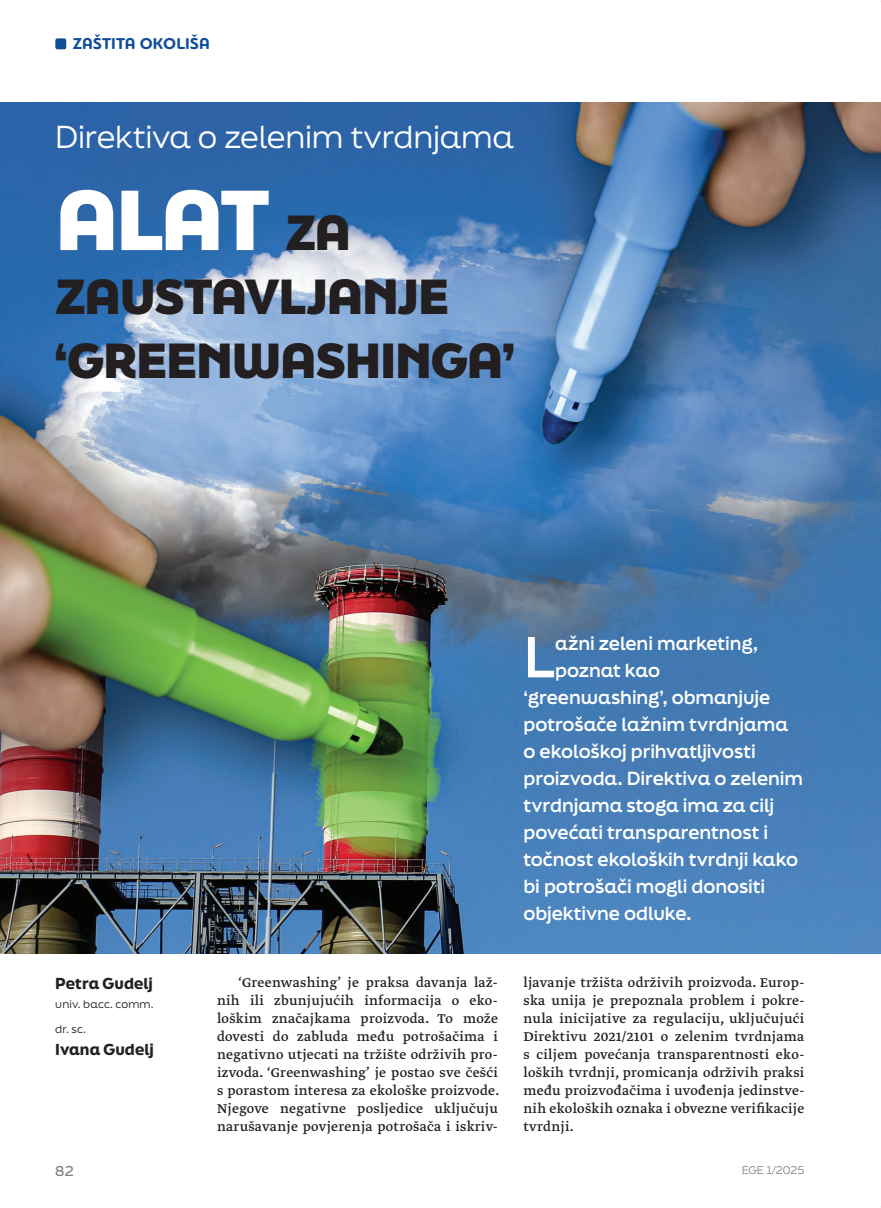
<style>
.page{position:relative;width:881px;height:1208px;background:#fff}
.page>*{position:absolute;margin:0;border:0;box-sizing:border-box;transform-origin:0 0}
.Naslov_veliki{font:800 80.25px "Final Six";color:#fff}
.Sažetak{font:700 54.45px "Final Six";color:#fff}
.Naslov_veliki-2{font:800 46.5px/64.2px "Final Six";letter-spacing:-.025em;color:#231f20}
.Nadnaslov{font:30px "Final Six";letter-spacing:-.01em;color:#fff}
.Sažetak-2{font:700 18px "Final Six";letter-spacing:-.005em;color:#fff}
.t1{font:700 16.5px "PF Bague Round Pro";letter-spacing:.01em;color:#0f4d99}
.Text{font:15px/18px "Greta Text Pro Regular Plus";letter-spacing:.02em;color:#231f20;text-align:justify}
.Ime_autora{font:900 15px "Final Six";letter-spacing:.005em;color:#231f20}
.t2{font:500 13.5px "Final Six";color:#808285}
.Titula_autora{font:10.5px "Final Six";letter-spacing:.015em;color:#231f20}
.t3{font:10.5px "Final Six";color:#808285}
.s1{font-size:46.5px;color:#231f20}
</style>
<div class="page">
<div style="left:55px;top:38px;width:11px;height:11px;background:#0f4d99;border-radius:2px"></div>
<img style="left:0;top:102px;width:876px;height:851px">
<svg style="left:876px;top:102px;width:4px;height:852px;background:#4474a7"></svg>
<p class="t1" style="left:73px;top:34px;width:138px">ZAŠTITA OKOLIŠA</p>
<p class="Nadnaslov" style="left:55px;top:115px;width:460px">Direktiva o zelenim tvrdnjama</p>
<p class="Naslov_veliki" style="left:55px;top:161px;width:297px">ALAT <span class="s1">ZA</span></p>
<p class="Naslov_veliki-2" style="left:55px;top:264px;width:460px">ZAUSTAVLJANJE ‘GREENWASHINGA’</p>
<p class="Sažetak" style="left:523px;top:617px;width:33px">L</p>
<p class="Sažetak-2" style="left:555px;top:630px;width:204px">ažni zeleni marketing,</p>
<p class="Sažetak-2" style="left:555px;top:657px;width:106px">poznat kao</p>
<p class="Sažetak-2" style="left:523px;top:684px;width:248px">‘greenwashing’, obmanjuje</p>
<p class="Sažetak-2" style="left:523px;top:711px;width:266px">potrošače lažnim tvrdnjama</p>
<p class="Sažetak-2" style="left:523px;top:738px;width:234px">o ekološkoj prihvatljivosti</p>
<p class="Sažetak-2" style="left:523px;top:765px;width:281px">proizvoda. Direktiva o zelenim</p>
<p class="Sažetak-2" style="left:523px;top:792px;width:252px">tvrdnjama stoga ima za cilj</p>
<p class="Sažetak-2" style="left:523px;top:819px;width:246px">povećati transparentnost i</p>
<p class="Sažetak-2" style="left:523px;top:846px;width:276px">točnost ekoloških tvrdnji kako</p>
<p class="Sažetak-2" style="left:523px;top:873px;width:243px">bi potrošači mogli donositi</p>
<p class="Sažetak-2" style="left:523px;top:900px;width:169px">objektivne odluke.</p>
<p class="Ime_autora" style="left:55px;top:972px;width:99px">Petra Gudelj</p>
<p class="Titula_autora" style="left:55px;top:996px;width:100px">univ. bacc. comm.</p>
<p class="Titula_autora" style="left:55px;top:1021px;width:32px">dr. sc.</p>
<p class="Ime_autora" style="left:55px;top:1038px;width:100px">Ivana Gudelj</p>
<p class="Text" style="left:217px;top:974px;width:284px;text-indent:21px">‘Greenwashing’ je praksa davanja laž&shy;nih ili zbunjujućih informacija o eko&shy;loškim značajkama proizvoda. To može dovesti do zabluda među potrošačima i negativno utjecati na tržište održivih pro&shy;izvoda. ‘Greenwashing’ je postao sve češći s porastom interesa za ekološke proizvode.<br>Njegove negativne posljedice uključuju narušavanje povjerenja potrošača i iskriv-</p>
<p class="Text" style="left:523px;top:974px;width:282px">ljavanje tržišta održivih proizvoda. Europ&shy;ska unija je prepoznala problem i pokre&shy;nula inicijative za regulaciju, uključujući Direktivu 2021/2101 o zelenim tvrdnjama s ciljem povećanja transparentnosti eko&shy;loških tvrdnji, promicanja održivih praksi među proizvođačima i uvođenja jedinstve&shy;nih ekoloških oznaka i obvezne verifikacije tvrdnji.</p>
<p class="t2" style="left:55px;top:1161px;width:20px">82</p>
<p class="t3" style="left:741px;top:1162px;width:64px">EGE 1/2025</p>
</div>
